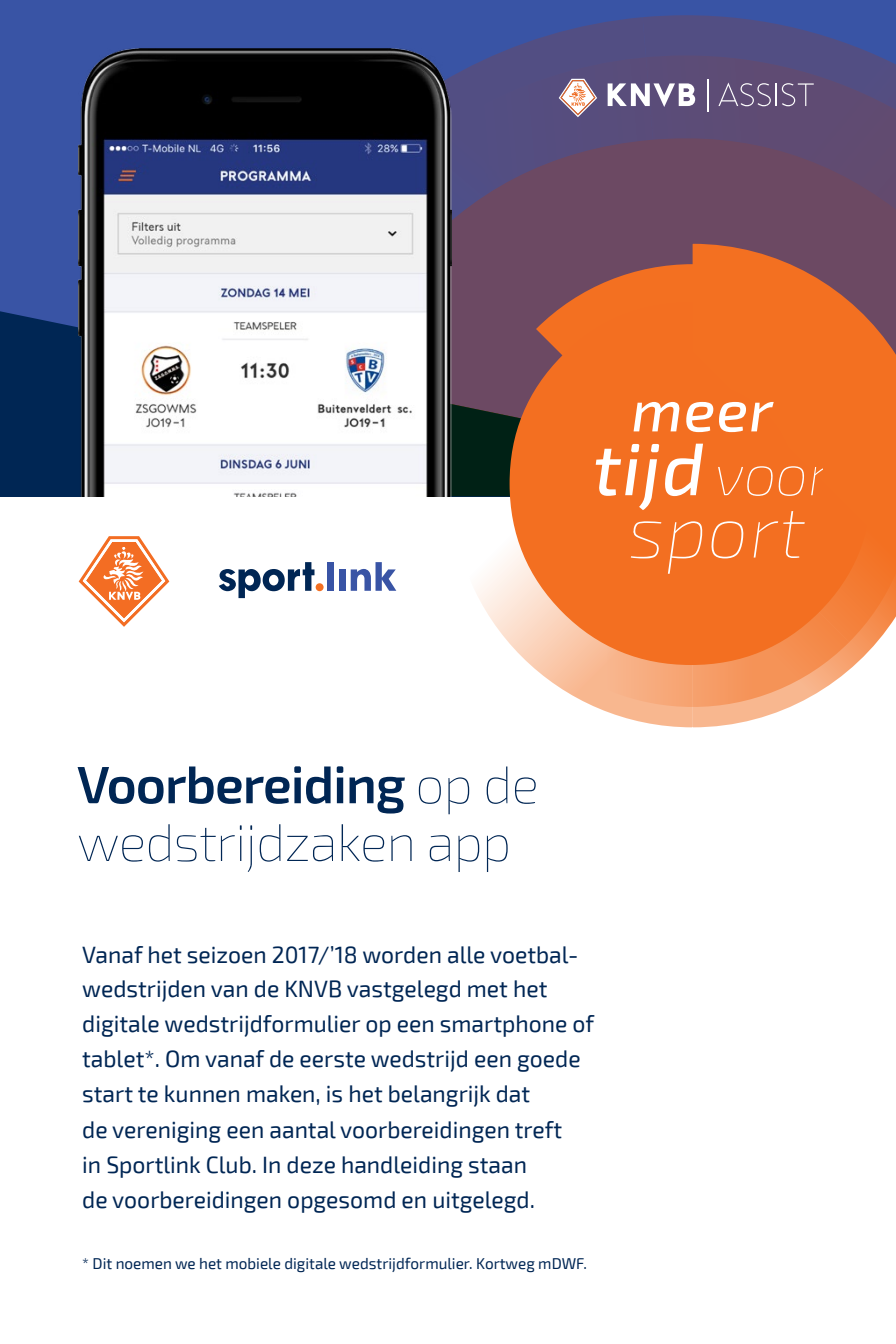
<style>
.page{position:relative;width:896px;height:1344px;background:#fff}
.page>*{position:absolute;margin:0;border:0;box-sizing:border-box;transform-origin:0 0}
.t1{font:100 52.5px/57.8px "Exo 2";letter-spacing:-.02em;color:#002654}
.t2{font:23.62px/35px "Exo 2";color:#002654}
.t3{font:15.75px "Exo 2";color:#002654}
.s1{font-weight:600}
</style>
<div class="page">
<div style="left:0;top:0;width:896px;height:497px;background:#3954a5"></div>
<div style="left:0;top:311px;width:79px;height:186px;background:#002654"></div>
<svg style="left:648px;top:15px;width:248px;height:215px;background:#5e4b74"></svg>
<svg style="left:206px;top:17px;width:460px;height:227px"></svg>
<svg style="left:693px;top:574px;width:203px;height:153px"></svg>
<svg style="left:451px;top:244px;width:242px;height:483px"></svg>
<svg style="left:596px;top:230px;width:300px;height:344px;background:#e37234"></svg>
<svg style="left:79px;top:536px;width:90px;height:91px"></svg>
<hr style="left:708px;top:79px;width:1px;height:33px;background:#fff">
<svg style="left:718px;top:82px;width:96px;height:24px;background:#756587"></svg>
<svg style="left:608px;top:83px;width:87px;height:24px;background:#aba4bb"></svg>
<svg style="left:559px;top:79px;width:38px;height:38px"></svg>
<img style="left:79px;top:49px;width:372px;height:448px">
<svg style="left:219px;top:562px;width:105px;height:36px"></svg>
<div style="left:327px;top:562px;width:7px;height:29px;background:#3954a5"></div>
<div style="left:339px;top:569px;width:6px;height:22px;background:#3954a5"></div>
<svg style="left:351px;top:562px;width:45px;height:29px"></svg>
<h1 class="t1" style="left:77px;top:757px;width:463px"><span class="s1">Voorbereiding</span> op de wedstrijdzaken app</h1>
<p class="t2" style="left:82px;top:937px;width:513px">Vanaf het seizoen 2017/’18 worden alle voetbal&shy;wedstrijden van de KNVB vastgelegd met het digitale wedstrijdformulier op een smartphone of tablet*. Om vanaf de eerste wedstrijd een goede start te kunnen maken, is het belangrijk dat<br>de vereniging een aantal voorbereidingen treft<br>in Sportlink Club. In deze handleiding staan<br>de voorbereidingen opgesomd en uitgelegd.</p>
<p class="t3" style="left:82px;top:1254px;width:506px">* Dit noemen we het mobiele digitale wedstrijdformulier. Kortweg mDWF.</p>
</div>
